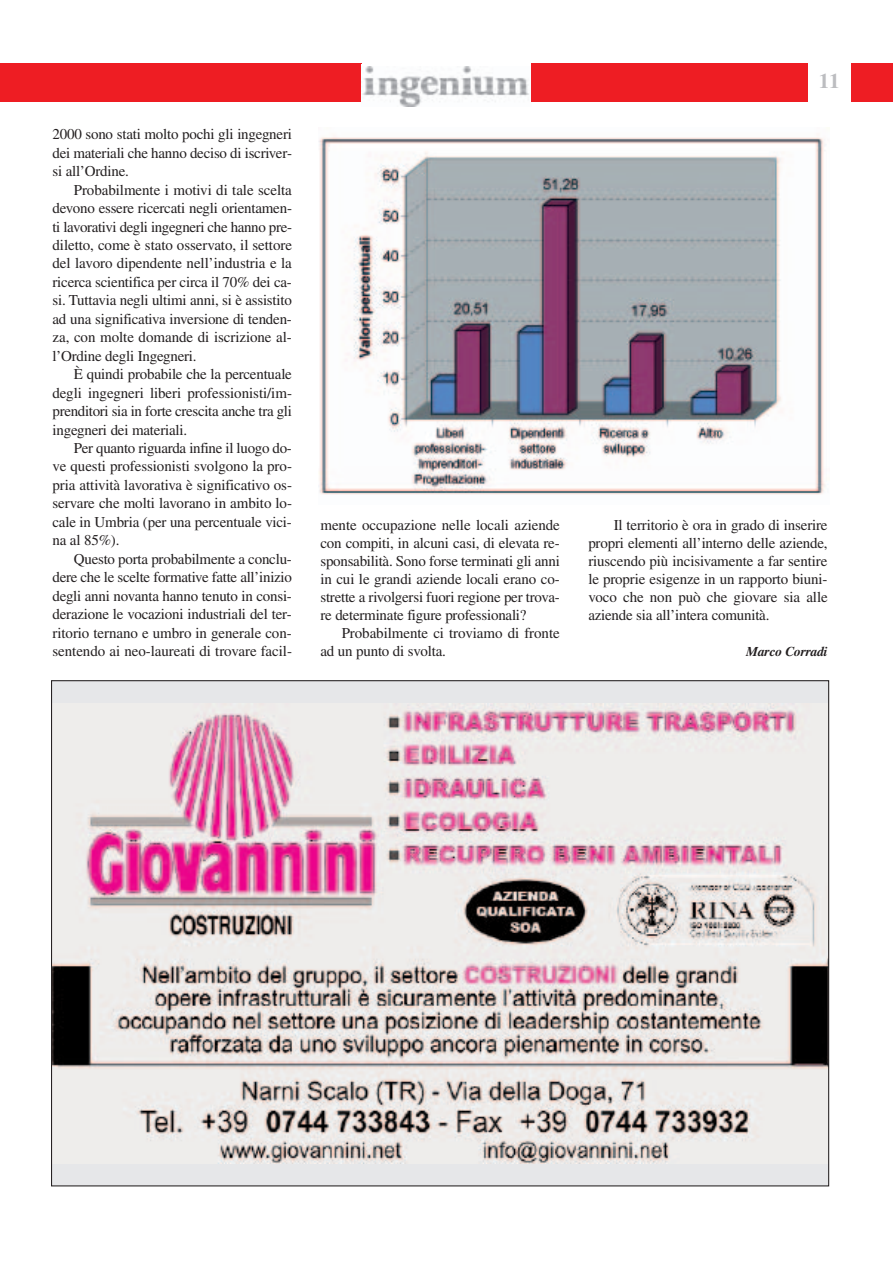
<style>
.page{position:relative;width:893px;height:1263px;background:#fff}
.page>*{position:absolute;margin:0;border:0;box-sizing:border-box;transform-origin:0 0}
.t1{font:700 21px "Times";color:#bcbdc0}
.t2{font:15px/18.5px "Times";letter-spacing:-.015em;color:#231f20;text-align:justify}
.t3{font:italic 700 13.5px "Times";letter-spacing:-.015em;color:#231f20}
</style>
<div class="page">
<div style="left:0;top:64px;width:361px;height:38px;background:#ee1d23"></div>
<img style="left:362px;top:67px;width:167px;height:40px">
<div style="left:531px;top:64px;width:277px;height:38px;background:#ee1d23"></div>
<div style="left:850px;top:64px;width:43px;height:38px;background:#ee1d23"></div>
<img style="left:319px;top:137px;width:506px;height:358px">
<div style="left:52px;top:681px;width:777px;height:505px;background:#e6e7e9"></div>
<img style="left:53px;top:703px;width:774px;height:460px">
<p class="t2" style="left:53px;top:127px;width:241px">2000 sono stati molto pochi gli ingegneri dei materiali che hanno deciso di iscriver&shy;si all’Ordine.</p>
<p class="t2" style="left:53px;top:182px;width:241px;text-indent:21px">Probabilmente i motivi di tale scelta devono essere ricercati negli orientamen&shy;ti lavorativi degli ingegneri che hanno pre&shy;diletto, come è stato osservato, il settore del lavoro dipendente nell’industria e la ricerca scientifica per circa il 70% dei ca&shy;si. Tuttavia negli ultimi anni, si è assistito ad una significativa inversione di tenden&shy;za, con molte domande di iscrizione al&shy;l’Ordine degli Ingegneri.</p>
<p class="t2" style="left:53px;top:366px;width:241px;text-indent:21px">È quindi probabile che la percentuale degli ingegneri liberi professionisti/im&shy;prenditori sia in forte crescita anche tra gli ingegneri dei materiali.</p>
<p class="t2" style="left:53px;top:440px;width:241px;text-indent:21px">Per quanto riguarda infine il luogo do&shy;ve questi professionisti svolgono la pro&shy;pria attività lavorativa è significativo os&shy;servare che molti lavorano in ambito lo&shy;cale in Umbria (per una percentuale vici&shy;na al 85%).</p>
<p class="t2" style="left:53px;top:551px;width:241px;text-indent:21px">Questo porta probabilmente a conclu&shy;dere che le scelte formative fatte all’inizio degli anni novanta hanno tenuto in consi&shy;derazione le vocazioni industriali del ter&shy;ritorio ternano e umbro in generale con&shy;sentendo ai neo-laureati di trovare facil-</p>
<p class="t2" style="left:320px;top:517px;width:241px;line-height:18px">mente occupazione nelle locali aziende con compiti, in alcuni casi, di elevata re&shy;sponsabilità. Sono forse terminati gli anni in cui le grandi aziende locali erano co&shy;strette a rivolgersi fuori regione per trova&shy;re determinate figure professionali?</p>
<p class="t2" style="left:320px;top:625px;width:241px;line-height:18px;text-indent:21px">Probabilmente ci troviamo di fronte ad un punto di svolta.</p>
<h1 class="t1" style="left:819px;top:74px;width:22px">11</h1>
<p class="t2" style="left:588px;top:517px;width:241px;text-indent:25px">Il territorio è ora in grado di inserire propri elementi all’interno delle aziende, riuscendo più incisivamente a far sentire le proprie esigenze in un rapporto biuni&shy;voco che non può che giovare sia alle aziende sia all’intera comunità.</p>
<p class="t3" style="left:746px;top:647px;width:83px">Marco Corradi</p>
</div>
